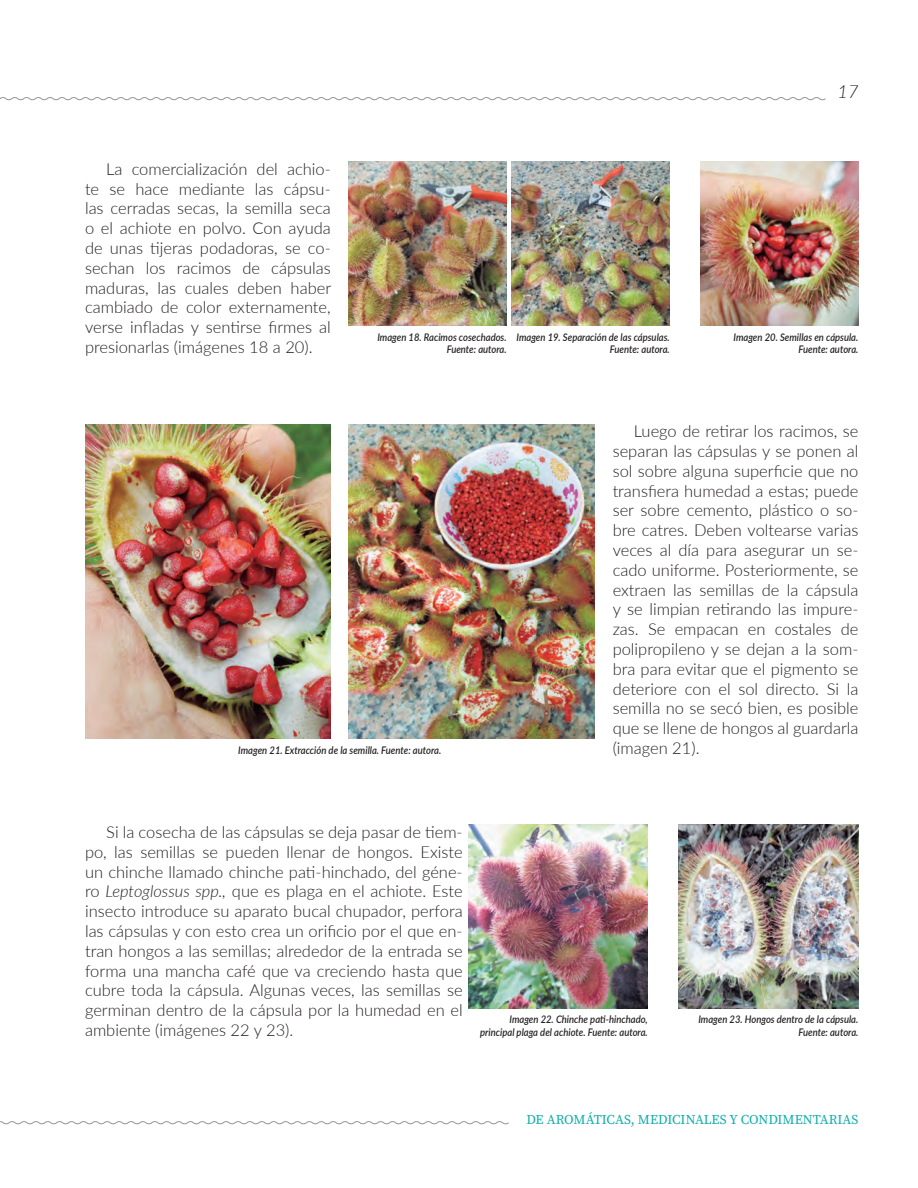
<style>
.page{position:relative;width:918px;height:1188px;background:#fff}
.page>*{position:absolute;margin:0;border:0;box-sizing:border-box;transform-origin:0 0}
.t1{font:italic 300 18px "Lato";color:#231f20}
.Cuerpo_de_texto{font:300 16.5px/19.8px "Lato";color:#231f20;text-align:justify}
.t2{font:13.5px "Source Serif Pro";color:#12aeaa}
.t3{font:italic 600 10.5px/12.6px "Lato";color:#231f20;text-align:right;scale:.9 1}
.s1{font-style:italic}
</style>
<div class="page">
<svg style="left:0;top:97px;width:826px;height:4px"></svg>
<svg style="left:0;top:1121px;width:509px;height:4px"></svg>
<img style="left:349px;top:162px;width:158px;height:164px">
<img style="left:512px;top:162px;width:158px;height:164px">
<img style="left:701px;top:162px;width:157px;height:164px">
<img style="left:85px;top:425px;width:246px;height:313px">
<img style="left:349px;top:425px;width:246px;height:313px">
<img style="left:468px;top:825px;width:180px;height:184px">
<img style="left:679px;top:825px;width:179px;height:184px">
<p class="Cuerpo_de_texto" style="left:85px;top:158px;width:248px;text-indent:21px">La comercialización del achio&shy;te se hace mediante las cápsu&shy;las cerradas secas, la semilla seca o el achiote en polvo. Con ayuda de unas tijeras podadoras, se co&shy;sechan los racimos de cápsulas maduras, las cuales deben haber cambiado de color externamente, verse infladas y sentirse firmes al presionarlas (imágenes 18 a 20).</p>
<p class="t1" style="left:838px;top:79px;width:22px">17</p>
<p class="t3" style="left:377px;top:330px;width:145px">Imagen 18. Racimos cosechados.<br>Fuente: autora.</p>
<p class="t3" style="left:516px;top:330px;width:172px">Imagen 19. Separación de las cápsulas.<br>Fuente: autora.</p>
<p class="t3" style="left:734px;top:330px;width:140px">Imagen 20. Semillas en cápsula.</p>
<p class="t3" style="left:798px;top:343px;width:68px">Fuente: autora.</p>
<p class="t3" style="left:238px;top:743px;width:227px">Imagen 21. Extracción de la semilla. Fuente: autora.</p>
<p class="Cuerpo_de_texto" style="left:613px;top:421px;width:247px;text-indent:21px">Luego de retirar los racimos, se separan las cápsulas y se ponen al sol sobre alguna superficie que no transfiera humedad a estas; puede ser sobre cemento, plástico o so&shy;bre catres. Deben voltearse varias veces al día para asegurar un se&shy;cado uniforme. Posteriormente, se extraen las semillas de la cápsula y se limpian retirando las impure&shy;zas. Se empacan en costales de polipropileno y se dejan a la som&shy;bra para evitar que el pigmento se deteriore con el sol directo. Si la semilla no se secó bien, es posible que se llene de hongos al guardarla (imagen 21).</p>
<p class="Cuerpo_de_texto" style="left:85px;top:822px;width:379px;text-indent:21px">Si la cosecha de las cápsulas se deja pasar de tiem&shy;po, las semillas se pueden llenar de hongos. Existe un chinche llamado chinche pati-hinchado, del géne&shy;ro <span class="s1">Leptoglossus spp.,</span> que es plaga en el achiote. Este insecto introduce su aparato bucal chupador, perfora las cápsulas y con esto crea un orificio por el que en&shy;tran hongos a las semillas; alrededor de la entrada se forma una mancha café que va creciendo hasta que cubre toda la cápsula. Algunas veces, las semillas se germinan dentro de la cápsula por la humedad en el ambiente (imágenes 22 y 23).</p>
<p class="t3" style="left:509px;top:1013px;width:155px">Imagen 22. Chinche pati-hinchado,</p>
<p class="t3" style="left:480px;top:1025px;width:188px">principal plaga del achiote. Fuente: autora.</p>
<p class="t3" style="left:698px;top:1013px;width:179px">Imagen 23. Hongos dentro de la cápsula.<br>Fuente: autora.</p>
<p class="t2" style="left:526px;top:1111px;width:334px">DE AROMÁTICAS, MEDICINALES Y CONDIMENTARIAS</p>
</div>
